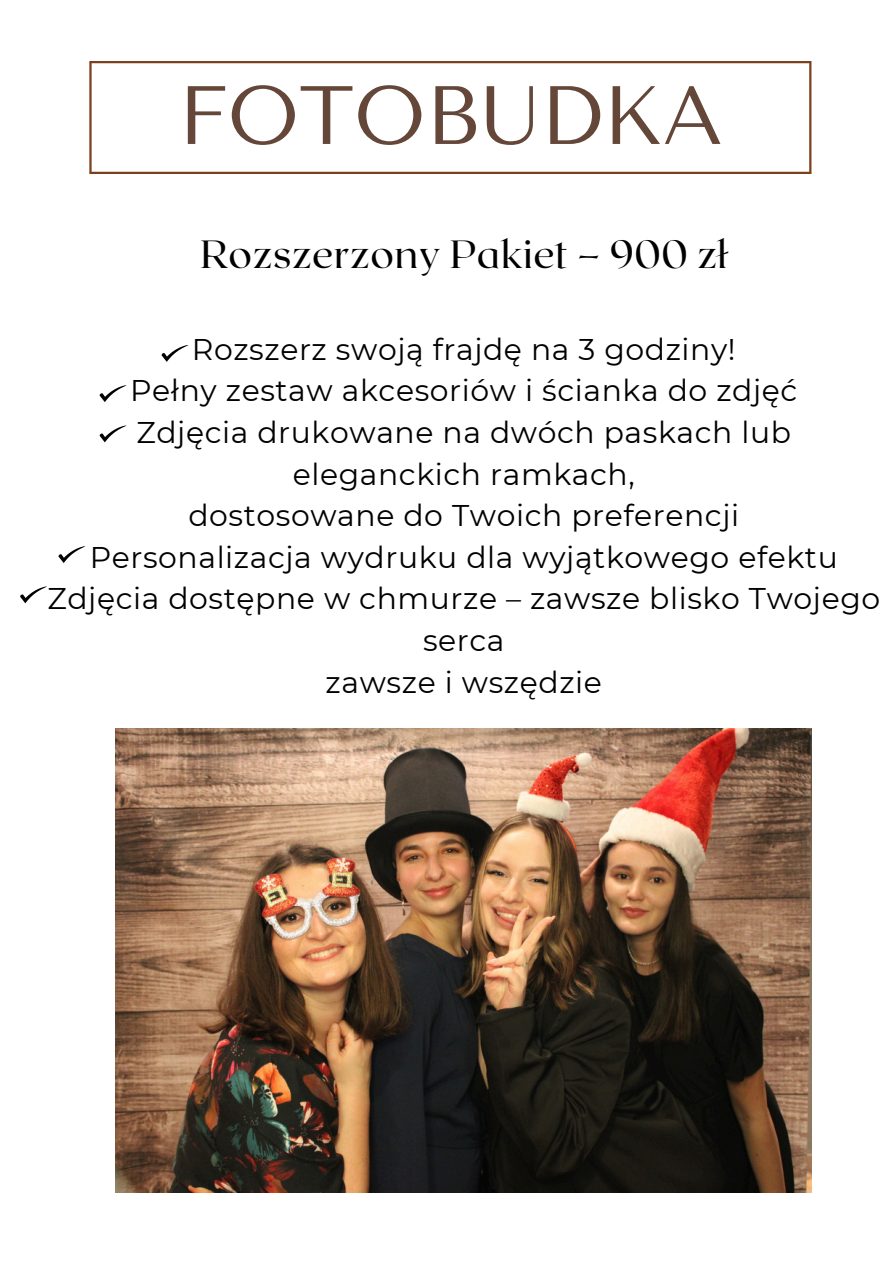
<style>
.page{position:relative;width:894px;height:1264px;background:#fff}
.page>*{position:absolute;margin:0;border:0;box-sizing:border-box;transform-origin:0 0}
.t1{font:82.5px "Tenor Sans";color:#644739}
.t2{font:39.3px "Roxborough CF";letter-spacing:.02em;color:#000}
.t3{font:29.85px/41.7px "Montserrat";letter-spacing:.02em;color:#000;text-align:center}
</style>
<div class="page">
<hr style="left:89px;top:63px;width:3px;height:109px;background:#7e3f1d">
<hr style="left:809px;top:63px;width:2px;height:109px;background:#7e3f1d">
<hr style="left:89px;top:61px;width:722px;height:2px;background:#7e3f1d">
<hr style="left:89px;top:172px;width:722px;height:2px;background:#7e3f1d">
<svg style="left:161px;top:345px;width:27px;height:17px"></svg>
<svg style="left:99px;top:385px;width:27px;height:17px"></svg>
<svg style="left:99px;top:425px;width:27px;height:17px"></svg>
<svg style="left:58px;top:546px;width:27px;height:17px"></svg>
<svg style="left:20px;top:586px;width:27px;height:17px"></svg>
<img style="left:116px;top:728px;width:695px;height:464px">
<h1 class="t1" style="left:178px;top:68px;width:546px">FOTOBUDKA</h1>
<p class="t2" style="left:200px;top:229px;width:527px">Rozszerzony Pakiet – 900 zł</p>
<h2 class="t3" style="left:192px;top:328px;width:545px">Rozszerz swoją frajdę na 3 godziny!</h2>
<p class="t3" style="left:130px;top:370px;width:668px">Pełny zestaw akcesoriów i ścianka do zdjęć</p>
<p class="t3" style="left:136px;top:411px;width:656px">Zdjęcia drukowane na dwóch paskach lub eleganckich ramkach,</p>
<p class="t3" style="left:188px;top:494px;width:552px">dostosowane do Twoich preferencji</p>
<p class="t3" style="left:90px;top:536px;width:749px">Personalizacja wydruku dla wyjątkowego efektu</p>
<p class="t3" style="left:47px;top:578px;width:834px">Zdjęcia dostępne w chmurze – zawsze blisko Twojego serca</p>
<p class="t3" style="left:325px;top:661px;width:278px">zawsze i wszędzie</p>
</div>
